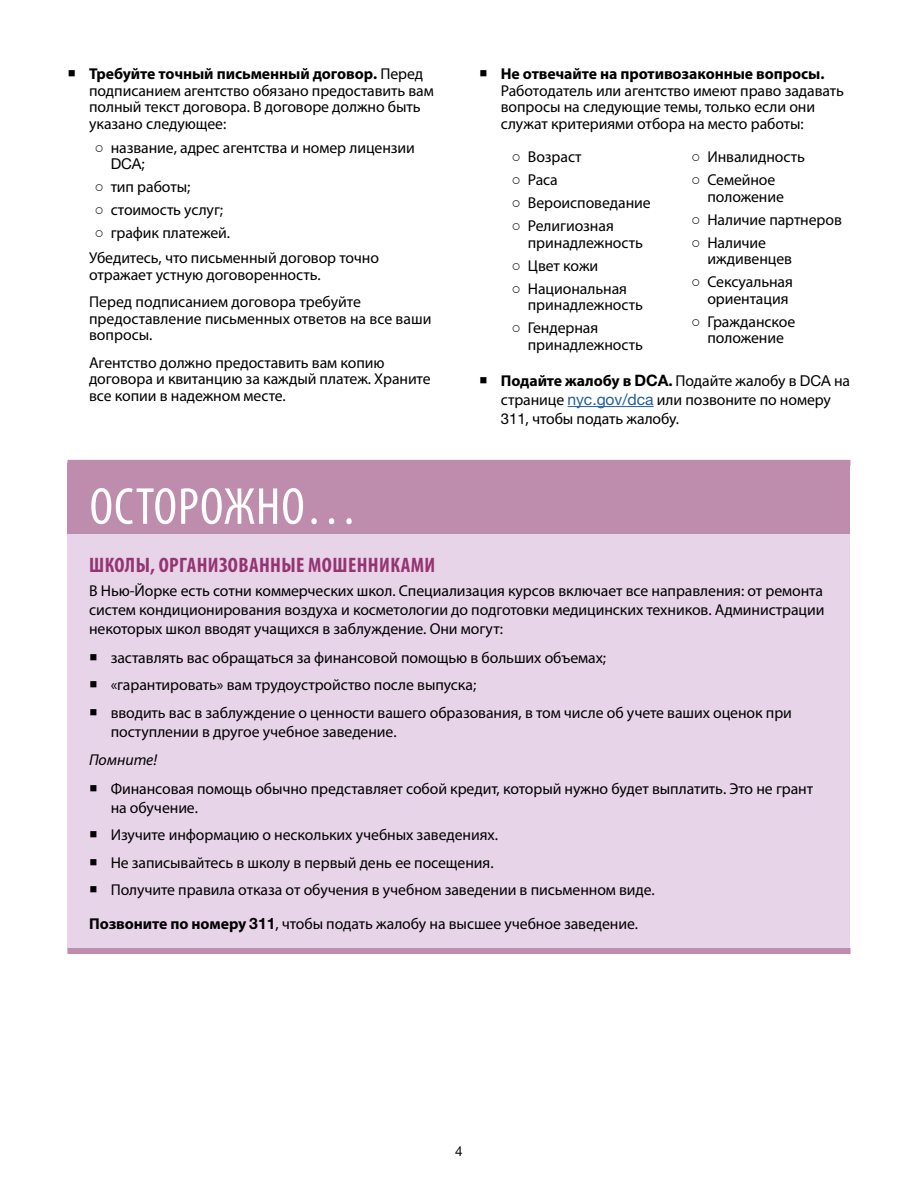
<style>
.page{position:relative;width:918px;height:1188px;background:#fff}
.page>*{position:absolute;margin:0;border:0;box-sizing:border-box;transform-origin:0 0}
.t1{font:condensed 52.5px "Myriad Pro";letter-spacing:.02em;color:#fff}
.t2{font:700 condensed 21px "Myriad Pro";letter-spacing:.02em;color:#943473}
.t3{font:15.75px/16.5px "Myriad Pro";letter-spacing:-.005em;color:#000}
.t4{font:700 15.75px "Myriad Pro";letter-spacing:-.005em;color:#000}
.t5{font:italic 15.75px "Myriad Pro";letter-spacing:-.005em;color:#000}
.t6{font:15px "Helvetica Neue LT Std";color:#000}
.t7{font:13.5px "Helvetica Neue LT Std";color:#000}
.s1{font-weight:700}
.s2{font-family:"Arial"}
.s3{font-family:"Myriad Pro";font-size:15.75px}
.s4{font-family:"Helvetica Neue LT Std";font-weight:700}
.s5{font-family:"Helvetica Neue LT Std";font-size:15px}
.s6{font-family:"Helvetica Neue LT Std";color:#215e9e}
</style>
<div class="page">
<div style="left:68px;top:463px;width:782px;height:72px;background:#be8cad"></div>
<div style="left:68px;top:535px;width:782px;height:416px;background:#e8d4e8"></div>
<div style="left:68px;top:460px;width:782px;height:6px;background:#be8cad"></div>
<div style="left:68px;top:948px;width:782px;height:6px;background:#be8cad"></div>
<hr style="left:568px;top:406px;width:86px;height:1px;background:#215e9e">
<p class="t3" style="left:89px;top:66px;width:346px"><span class="s1">Требуйте точный письменный договор.</span> Перед подписанием агентство обязано предоставить вам полный текст договора. В договоре должно быть указано следующее:</p>
<p class="t3" style="left:95px;top:139px;width:322px"><span class="s2">○</span> название, адрес агентства и номер лицензии</p>
<p class="t6" style="left:111px;top:155px;width:36px">DCA<span class="s3">;</span></p>
<p class="t3" style="left:94px;top:179px;width:97px"><span class="s2">○</span> тип работы;</p>
<p class="t3" style="left:94px;top:202px;width:130px"><span class="s2">○</span> стоимость услуг;</p>
<p class="t3" style="left:89px;top:220px;width:292px;line-height:25.2px;text-indent:5px"><span class="s2">○</span> график платежей.<br>Убедитесь, что письменный договор точно</p>
<p class="t3" style="left:89px;top:261px;width:273px;line-height:27.3px">отражает устную договоренность.<br>Перед подписанием договора требуйте</p>
<p class="t3" style="left:89px;top:310px;width:344px">предоставление письменных ответов на все ваши вопросы.</p>
<p class="t3" style="left:89px;top:354px;width:343px">Агентство должно предоставить вам копию договора и квитанцию за каждый платеж. Храните все копии в надежном месте.</p>
<p class="t4" style="left:501px;top:64px;width:325px">Не отвечайте на противозаконные вопросы.</p>
<p class="t3" style="left:501px;top:82px;width:345px">Работодатель или агентство имеют право задавать вопросы на следующие темы, только если они служат критериями отбора на место работы:</p>
<p class="t3" style="left:512px;top:148px;width:72px"><span class="s2">○</span> Возраст</p>
<p class="t3" style="left:512px;top:171px;width:48px"><span class="s2">○</span> Раса</p>
<p class="t3" style="left:512px;top:194px;width:141px"><span class="s2">○</span> Вероисповедание</p>
<p class="t3" style="left:528px;top:217px;width:117px;text-indent:-16px"><span class="s2">○</span> Религиозная принадлежность</p>
<p class="t3" style="left:512px;top:257px;width:88px"><span class="s2">○</span> Цвет кожи</p>
<p class="t3" style="left:528px;top:280px;width:117px;text-indent:-16px"><span class="s2">○</span> Национальная принадлежность</p>
<p class="t3" style="left:528px;top:319px;width:117px;text-indent:-16px"><span class="s2">○</span> Гендерная принадлежность</p>
<p class="t3" style="left:691px;top:148px;width:115px"><span class="s2">○</span> Инвалидность</p>
<p class="t3" style="left:707px;top:171px;width:78px;text-indent:-16px"><span class="s2">○</span> Семейное положение</p>
<p class="t3" style="left:691px;top:211px;width:152px"><span class="s2">○</span> Наличие партнеров</p>
<p class="t3" style="left:707px;top:234px;width:86px;text-indent:-16px"><span class="s2">○</span> Наличие иждивенцев</p>
<p class="t3" style="left:691px;top:273px;width:103px;text-align:right"><span class="s2">○</span> Сексуальная ориентация</p>
<p class="t3" style="left:691px;top:313px;width:106px;text-align:center"><span class="s2">○</span> Гражданское положение</p>
<p class="t3" style="left:501px;top:371px;width:351px;line-height:18.9px"><span class="s1">Подайте жалобу в</span> <span class="s4">DCA</span><span class="s1">.</span> Подайте жалобу в <span class="s5">DCA</span> на странице <span class="s6">nyc.gov/dca</span> или позвоните по номеру<br><span class="s5">311</span>, чтобы подать жалобу.</p>
<h1 class="t1" style="left:90px;top:478px;width:270px">ОСТОРОЖНО…</h1>
<h2 class="t2" style="left:89px;top:552px;width:347px">ШКОЛЫ, ОРГАНИЗОВАННЫЕ МОШЕННИКАМИ</h2>
<p class="t3" style="left:89px;top:581px;width:737px;line-height:18.9px;text-align:justify">В Нью-Йорке есть сотни коммерческих школ. Специализация курсов включает все направления: от ремонта систем кондиционирования воздуха и косметологии до подготовки медицинских техников. Администрации некоторых школ вводят учащихся в заблуждение. Они могут:</p>
<p class="t3" style="left:111px;top:643px;width:683px;line-height:27.6px">заставлять вас обращаться за финансовой помощью в больших объемах;<br>«гарантировать» вам трудоустройство после выпуска;<br>вводить вас в заблуждение о ценности вашего образования, в том числе об учете ваших оценок при</p>
<p class="t3" style="left:111px;top:723px;width:287px">поступлении в другое учебное заведение.</p>
<p class="t5" style="left:89px;top:750px;width:69px">Помните!</p>
<p class="t3" style="left:111px;top:779px;width:704px;line-height:18.9px">Финансовая помощь обычно представляет собой кредит, который нужно будет выплатить. Это не грант на обучение.</p>
<p class="t3" style="left:111px;top:821px;width:546px;line-height:27.6px">Изучите информацию о нескольких учебных заведениях.<br>Не записывайтесь в школу в первый день ее посещения.<br>Получите правила отказа от обучения в учебном заведении в письменном виде.</p>
<p class="t3" style="left:89px;top:916px;width:551px"><span class="s1">Позвоните по номеру</span> <span class="s4">311</span>, чтобы подать жалобу на высшее учебное заведение.</p>
<p class="t7" style="left:455px;top:1143px;width:9px">4</p>
</div>
